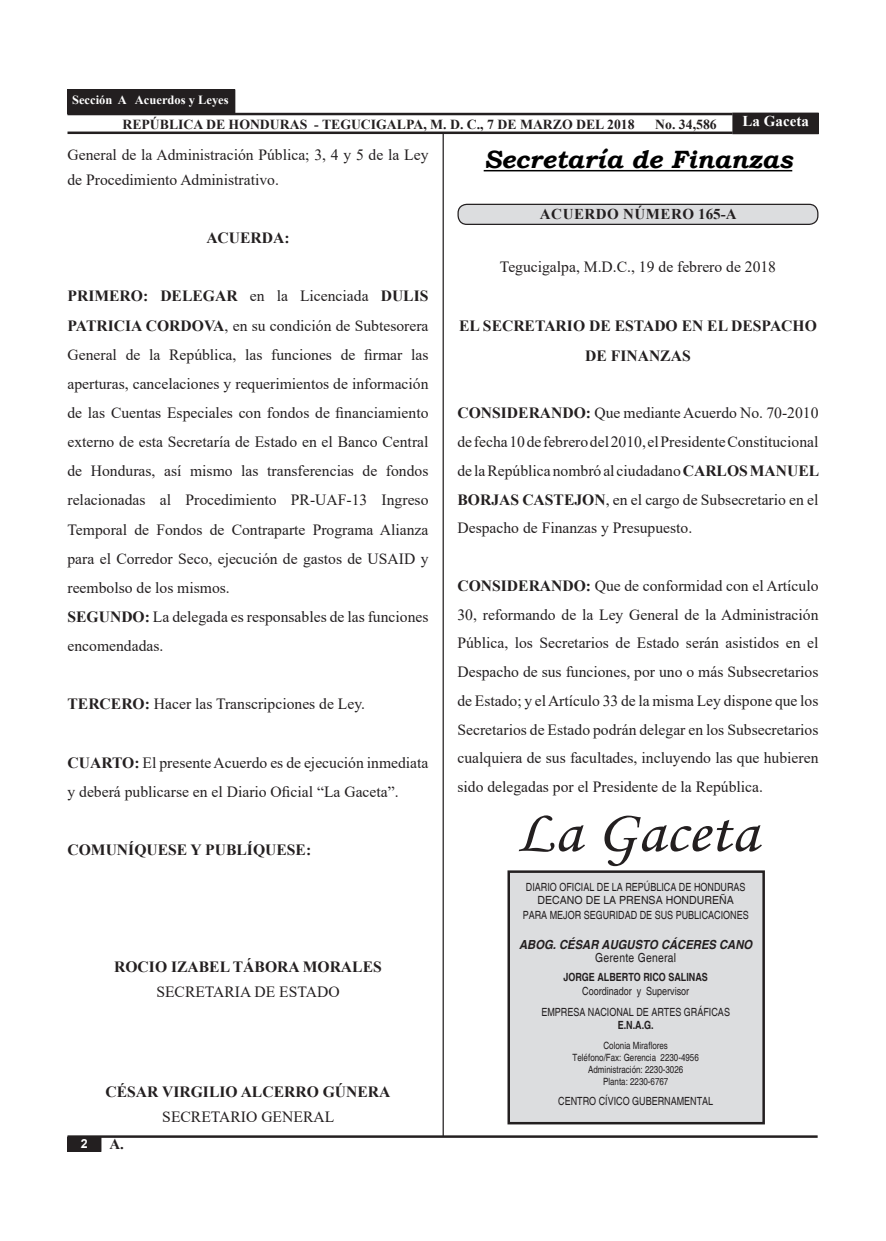
<style>
.page{position:relative;width:886px;height:1241px;background:#fff}
.page>*{position:absolute;margin:0;border:0;box-sizing:border-box;transform-origin:0 0}
.t1{font:60px "Monotype Corsiva";color:#231f20;scale:1.1 1}
.t2{font:italic 700 25px "Bookman Old Style";color:#000}
.t3{font:15.62px/29.1px "Times New Roman";color:#231f20}
.t4{font:700 15.62px/30px "Times New Roman";color:#231f20;text-align:center}
.t5{font:700 15px "Times New Roman";letter-spacing:.035em;color:#231f20}
.t6{font:700 15px "Times New Roman";color:#fff}
.t7{font:700 13.75px "Times New Roman";color:#231f20}
.t8{font:italic 700 12.5px "Helvetica";color:#231f20;scale:.9 1}
.t9{font:700 12.5px "Times New Roman";color:#fff}
.t10{font:12.5px "Helvetica";letter-spacing:.025em;color:#231f20;scale:.83 1}
.t11{font:700 12.5px "Arial";color:#fff}
.t12{font:11.25px "Helvetica";color:#231f20;scale:.8 1}
.t13{font:700 11.25px "Helvetica";color:#231f20;scale:.8 1}
.t14{font:11.25px "Helvetica";color:#231f20;scale:.94 1}
.t15{font:10px "Helvetica";color:#231f20;scale:.8 1}
.s1{font-weight:700}
</style>
<div class="page">
<div style="left:68px;top:1136px;width:33px;height:15px;background:#231f20"></div>
<div style="left:733px;top:113px;width:85px;height:21px;background:#231f20"></div>
<hr style="left:68px;top:131px;width:664px;height:3px;background:#231f20">
<hr style="left:68px;top:113px;width:664px;height:2px;background:#231f20">
<hr style="left:68px;top:1135px;width:750px;height:2px;background:#231f20">
<div style="left:68px;top:90px;width:167px;height:24px;background:#231f20"></div>
<hr style="left:442px;top:133px;width:2px;height:1002px;background:#231f20">
<div style="left:509px;top:871px;width:255px;height:251px;background:#dcdddf"></div>
<div style="left:507px;top:870px;width:258px;height:254px;border:2px solid #231f20"></div>
<hr style="left:484px;top:170px;width:308px;height:1px;background:#000">
<div style="left:458px;top:204px;width:360px;height:20px;background:#dcdddf;border-radius:9px"></div>
<div style="left:457px;top:204px;width:361px;height:21px;border:1px solid #231f20;border-radius:9px"></div>
<p class="t9" style="left:72px;top:91px;width:158px">Sección A Acuerdos y Leyes</p>
<p class="t7" style="left:122px;top:114px;width:514px">REPÚBLICA DE HONDURAS - TEGUCIGALPA, M. D. C., 7 DE MARZO DEL 2018</p>
<p class="t7" style="left:655px;top:114px;width:63px">No. 34,586</p>
<p class="t6" style="left:742px;top:110px;width:68px">La Gaceta</p>
<p class="t3" style="left:68px;top:141px;width:362px;line-height:25px">General de la Administración Pública; 3, 4 y 5 de la Ley de Procedimiento Administrativo.</p>
<p class="t4" style="left:206px;top:222px;width:85px">ACUERDA:</p>
<p class="t3" style="left:68px;top:281px;width:362px;text-align:justify"><span class="s1">PRIMERO: DELEGAR</span> en la Licenciada <span class="s1">DULIS PATRICIA CORDOVA</span>, en su condición de Subtesorera General de la República, las funciones de firmar las aperturas, cancelaciones y requerimientos de información de las Cuentas Especiales con fondos de financiamiento externo de esta Secretaría de Estado en el Banco Central de Honduras, así mismo las transferencias de fondos relacionadas al Procedimiento PR-UAF-13 Ingreso Temporal de Fondos de Contraparte Programa Alianza para el Corredor Seco, ejecución de gastos de USAID y reembolso de los mismos.</p>
<p class="t3" style="left:68px;top:601px;width:362px"><span class="s1">SEGUNDO:</span> La delegada es responsables de las funciones encomendadas.</p>
<p class="t3" style="left:68px;top:689px;width:299px"><span class="s1">TERCERO:</span> Hacer las Transcripciones de Ley.</p>
<p class="t3" style="left:68px;top:747px;width:362px"><span class="s1">CUARTO:</span> El presente Acuerdo es de ejecución inmediata y deberá publicarse en el Diario Oficial “La Gaceta”.</p>
<p class="t4" style="left:68px;top:834px;width:245px">COMUNÍQUESE Y PUBLÍQUESE:</p>
<p class="t4" style="left:114px;top:950px;width:269px">ROCIO IZABEL TÁBORA MORALES</p>
<p class="t3" style="left:156px;top:976px;width:185px">SECRETARIA DE ESTADO</p>
<p class="t11" style="left:81px;top:1134px;width:8px">2</p>
<p class="t4" style="left:106px;top:1075px;width:286px">CÉSAR VIRGILIO ALCERRO GÚNERA</p>
<p class="t3" style="left:162px;top:1101px;width:173px">SECRETARIO GENERAL</p>
<p class="t5" style="left:109px;top:1133px;width:16px">A.</p>
<p class="t2" style="left:484px;top:141px;width:310px">Secretaría de Finanzas</p>
<p class="t5" style="left:540px;top:203px;width:198px">ACUERDO NÚMERO 165-A</p>
<p class="t3" style="left:500px;top:251px;width:278px">Tegucigalpa, M.D.C., 19 de febrero de 2018</p>
<p class="t4" style="left:459px;top:310px;width:359px">EL SECRETARIO DE ESTADO EN EL DESPACHO<br>DE FINANZAS</p>
<p class="t3" style="left:457px;top:398px;width:363px;line-height:28.8px;text-align:justify"><span class="s1">CONSIDERANDO:</span> Que mediante Acuerdo No. 70-2010 de fecha 10 de febrero del 2010, el Presidente Constitucional de la República nombró al ciudadano <span class="s1">CARLOS MANUEL BORJAS CASTEJON</span>, en el cargo de Subsecretario en el Despacho de Finanzas y Presupuesto.</p>
<p class="t3" style="left:457px;top:570px;width:362px;line-height:28.8px;text-align:justify"><span class="s1">CONSIDERANDO:</span> Que de conformidad con el Artículo 30, reformando de la Ley General de la Administración Pública, los Secretarios de Estado serán asistidos en el Despacho de sus funciones, por uno o más Subsecretarios de Estado; y el Artículo 33 de la misma Ley dispone que los Secretarios de Estado podrán delegar en los Subsecretarios cualquiera de sus facultades, incluyendo las que hubieren sido delegadas por el Presidente de la República.</p>
<p class="t1" style="left:515px;top:795px;width:222px">La Gaceta</p>
<p class="t12" style="left:526px;top:880px;width:276px">DIARIO OFICIAL DE LA REPÚBLICA DE HONDURAS</p>
<p class="t14" style="left:537px;top:893px;width:210px">DECANO DE LA PRENSA HONDUREÑA</p>
<p class="t12" style="left:523px;top:908px;width:284px">PARA MEJOR SEGURIDAD DE SUS PUBLICACIONES</p>
<p class="t8" style="left:519px;top:936px;width:261px">ABOG. CÉSAR AUGUSTO CÁCERES CANO</p>
<p class="t10" style="left:595px;top:949px;width:99px">Gerente General</p>
<p class="t13" style="left:563px;top:970px;width:182px">JORGE ALBERTO RICO SALINAS</p>
<p class="t12" style="left:582px;top:984px;width:135px">Coordinador y Supervisor</p>
<p class="t12" style="left:541px;top:1005px;width:237px">EMPRESA NACIONAL DE ARTES GRÁFICAS</p>
<p class="t13" style="left:618px;top:1018px;width:47px">E.N.A.G.</p>
<p class="t15" style="left:603px;top:1039px;width:82px">Colonia Miraflores</p>
<p class="t15" style="left:572px;top:1051px;width:159px">Teléfono/Fax: Gerencia 2230-4956</p>
<p class="t15" style="left:588px;top:1063px;width:120px">Administración: 2230-3026</p>
<p class="t15" style="left:603px;top:1075px;width:83px">Planta: 2230-6767</p>
<p class="t12" style="left:558px;top:1094px;width:195px">CENTRO CÍVICO GUBERNAMENTAL</p>
</div>
